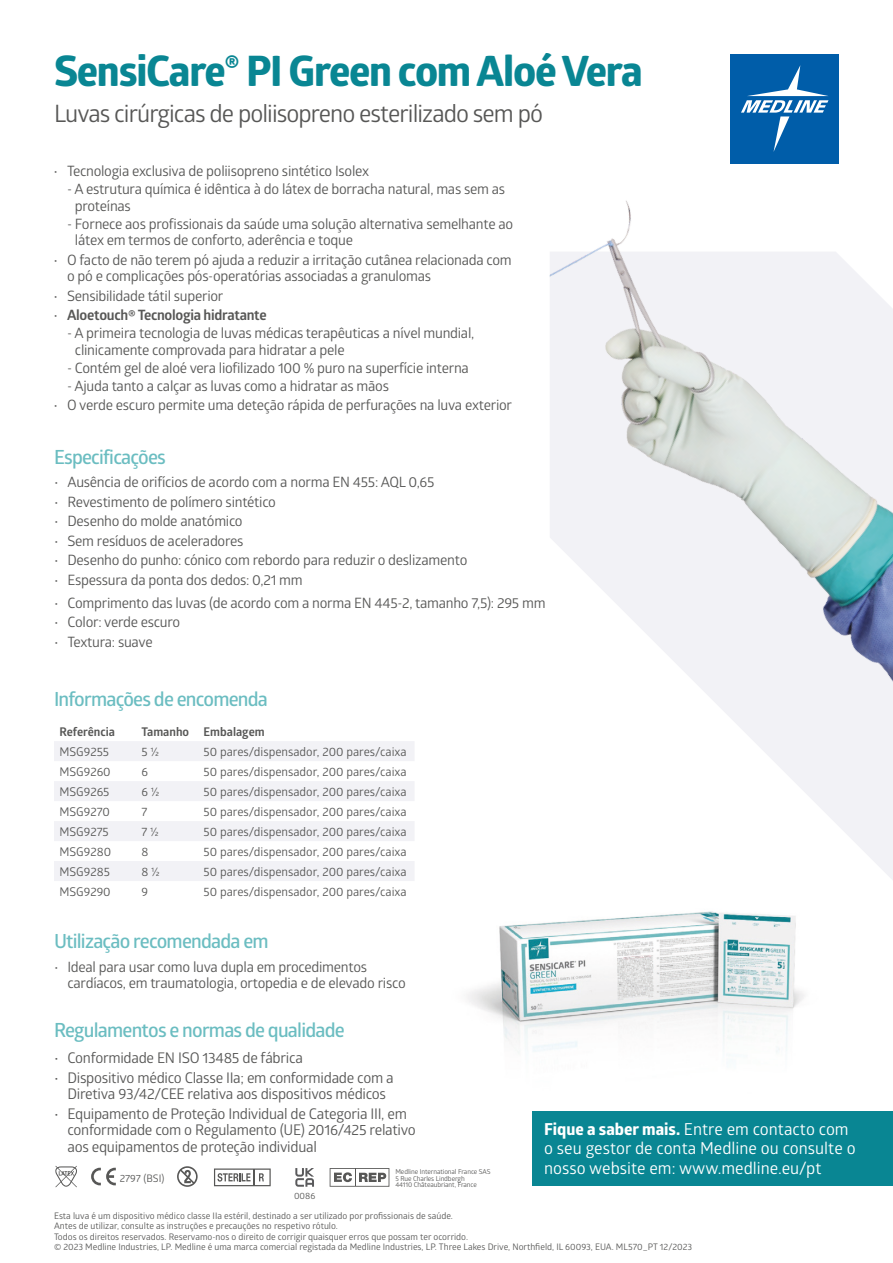
<style>
.page{position:relative;width:893px;height:1263px;background:#fff}
.page>*{position:absolute;margin:0;border:0;box-sizing:border-box;transform-origin:0 0}
.t1{font:700 42px "Globerx";letter-spacing:-.03em;color:#098693}
.t2{font:24px "Glober";letter-spacing:-.04em;color:#575756}
.t3{font:600 19.5px "Glober";letter-spacing:-.04em;color:#6bbdc1}
.t4{font:16.5px/19.5px "Glober";color:#fff}
.t5{font:14.7px/16.5px "Glober";letter-spacing:-.02em;color:#575756;text-align:center}
.t6{font:14.25px/16.5px "Glober";letter-spacing:-.02em;color:#575756}
.t7{font:700 14.25px "Glober";letter-spacing:-.02em;color:#575756}
.t8{font:12px "Glober";color:#575756}
.t9{font:700 12px "Glober";color:#575756}
.t10{font:10.35px "Glober";color:#575756}
.t11{font:9px/10.5px "Glober";color:#575756}
.t12{font:6.75px/6.8px "Glober";letter-spacing:-.01em;color:#575756}
.s1{font-weight:400}
.s2{font-family:"Globerx";font-weight:700}
</style>
<div class="page">
<div style="left:54px;top:741px;width:360px;height:20px;background:#f2f2f6"></div>
<svg style="left:54px;top:781px;width:360px;height:100px"></svg>
<svg style="left:791px;top:778px;width:102px;height:102px;fill:#f6f6f9"></svg>
<img style="left:550px;top:54px;width:343px;height:724px">
<img style="left:467px;top:911px;width:338px;height:142px">
<div style="left:533px;top:1111px;width:360px;height:74px;background:#098693"></div>
<svg style="left:177px;top:1166px;width:21px;height:21px"></svg>
<svg style="left:91px;top:1168px;width:25px;height:17px"></svg>
<svg style="left:214px;top:1168px;width:57px;height:18px"></svg>
<svg style="left:55px;top:1166px;width:22px;height:21px"></svg>
<svg style="left:295px;top:1168px;width:19px;height:19px"></svg>
<svg style="left:330px;top:1168px;width:59px;height:19px"></svg>
<h1 class="t1" style="left:54px;top:40px;width:590px">SensiCare<sup>®</sup> PI Green com Aloé Vera</h1>
<h2 class="t2" style="left:54px;top:97px;width:491px">Luvas cirúrgicas de poliisopreno esterilizado sem pó</h2>
<p class="t6" style="left:54px;top:162px;width:317px">• Tecnologia exclusiva de poliisopreno sintético Isolex</p>
<p class="t6" style="left:75px;top:180px;width:432px;text-indent:-8px">- A estrutura química é idêntica à do látex de borracha natural, mas sem as proteínas</p>
<p class="t6" style="left:75px;top:215px;width:440px;text-indent:-8px">- Fornece aos profissionais da saúde uma solução alternativa semelhante ao látex em termos de conforto, aderência e toque</p>
<p class="t6" style="left:67px;top:251px;width:446px;text-indent:-13px">• O facto de não terem pó ajuda a reduzir a irritação cutânea relacionada com o pó e complicações pós-operatórias associadas a granulomas</p>
<p class="t6" style="left:54px;top:287px;width:171px">• Sensibilidade tátil superior</p>
<p class="t7" style="left:54px;top:305px;width:215px"><span class="s1">•</span> Aloetouch® Tecnologia hidratante</p>
<p class="t6" style="left:75px;top:324px;width:401px;text-indent:-8px">- A primeira tecnologia de luvas médicas terapêuticas a nível mundial, clinicamente comprovada para hidratar a pele</p>
<p class="t6" style="left:67px;top:359px;width:403px">- Contém gel de aloé vera liofilizado 100 % puro na superfície interna</p>
<p class="t6" style="left:67px;top:377px;width:323px">- Ajuda tanto a calçar as luvas como a hidratar as mãos</p>
<p class="t6" style="left:54px;top:396px;width:460px">• O verde escuro permite uma deteção rápida de perfurações na luva exterior</p>
<h3 class="t3" style="left:54px;top:443px;width:114px">Especificações</h3>
<p class="t6" style="left:54px;top:473px;width:382px">• Ausência de orifícios de acordo com a norma EN 455: AQL 0,65</p>
<p class="t6" style="left:54px;top:493px;width:223px">• Revestimento de polímero sintético</p>
<p class="t6" style="left:54px;top:512px;width:190px">• Desenho do molde anatómico</p>
<p class="t6" style="left:54px;top:532px;width:191px">• Sem resíduos de aceleradores</p>
<p class="t6" style="left:54px;top:551px;width:415px">• Desenho do punho: cónico com rebordo para reduzir o deslizamento</p>
<p class="t6" style="left:54px;top:571px;width:250px">• Espessura da ponta dos dedos: 0,21 mm</p>
<p class="t6" style="left:54px;top:594px;width:493px">• Comprimento das luvas (de acordo com a norma EN 445-2, tamanho 7,5): 295 mm</p>
<p class="t6" style="left:54px;top:613px;width:128px">• Color: verde escuro</p>
<p class="t6" style="left:54px;top:633px;width:100px">• Textura: suave</p>
<h3 class="t3" style="left:54px;top:685px;width:215px">Informações de encomenda</h3>
<p class="t9" style="left:59px;top:723px;width:57px">Referência</p>
<p class="t9" style="left:141px;top:723px;width:125px">Tamanho Embalagem</p>
<p class="t8" style="left:59px;top:743px;width:51px">MSG9255</p>
<p class="t8" style="left:141px;top:743px;width:19px">5 ½</p>
<p class="t8" style="left:204px;top:743px;width:205px">50 pares/dispensador, 200 pares/caixa</p>
<p class="t8" style="left:59px;top:763px;width:53px">MSG9260</p>
<p class="t8" style="left:141px;top:763px;width:8px">6</p>
<p class="t8" style="left:204px;top:763px;width:205px">50 pares/dispensador, 200 pares/caixa</p>
<p class="t8" style="left:59px;top:783px;width:52px">MSG9265</p>
<p class="t8" style="left:141px;top:783px;width:19px">6 ½</p>
<p class="t8" style="left:204px;top:783px;width:205px">50 pares/dispensador, 200 pares/caixa</p>
<p class="t8" style="left:59px;top:803px;width:52px">MSG9270</p>
<p class="t8" style="left:141px;top:803px;width:7px">7</p>
<p class="t8" style="left:204px;top:803px;width:205px">50 pares/dispensador, 200 pares/caixa</p>
<p class="t8" style="left:59px;top:823px;width:51px">MSG9275</p>
<p class="t8" style="left:141px;top:823px;width:19px">7 ½</p>
<p class="t8" style="left:204px;top:823px;width:205px">50 pares/dispensador, 200 pares/caixa</p>
<p class="t8" style="left:59px;top:843px;width:53px">MSG9280</p>
<p class="t8" style="left:141px;top:843px;width:8px">8</p>
<p class="t8" style="left:204px;top:843px;width:205px">50 pares/dispensador, 200 pares/caixa</p>
<p class="t8" style="left:59px;top:863px;width:52px">MSG9285</p>
<p class="t8" style="left:141px;top:863px;width:20px">8 ½</p>
<p class="t8" style="left:204px;top:863px;width:205px">50 pares/dispensador, 200 pares/caixa</p>
<p class="t8" style="left:59px;top:883px;width:53px">MSG9290</p>
<p class="t8" style="left:141px;top:883px;width:8px">9</p>
<p class="t8" style="left:204px;top:883px;width:205px">50 pares/dispensador, 200 pares/caixa</p>
<h3 class="t3" style="left:54px;top:928px;width:216px">Utilização recomendada em</h3>
<p class="t6" style="left:67px;top:958px;width:340px;text-indent:-13px">• Ideal para usar como luva dupla em procedimentos cardíacos, em traumatologia, ortopedia e de elevado risco</p>
<h3 class="t3" style="left:54px;top:1016px;width:292px">Regulamentos e normas de qualidade</h3>
<p class="t5" style="left:54px;top:1049px;width:250px">• Conformidade EN ISO 13485 de fábrica</p>
<p class="t5" style="left:54px;top:1069px;width:341px">• Dispositivo médico Classe IIa; em conformidade com a<br>Diretiva 93/42/CEE relativa aos dispositivos médicos</p>
<p class="t5" style="left:68px;top:1105px;width:350px;text-align:left;text-indent:-13px">• Equipamento de Proteção Individual de Categoria III, em conformidade com o Regulamento (UE) 2016/425 relativo aos equipamentos de proteção individual</p>
<p class="t10" style="left:120px;top:1171px;width:46px">2797 (BSI)</p>
<p class="t12" style="left:395px;top:1168px;width:97px">Medline International France SAS<br>5 Rue Charles Lindbergh<br>44110 Châteaubriant, France</p>
<p class="t11" style="left:294px;top:1190px;width:23px">0086</p>
<p class="t4" style="left:544px;top:1118px;width:313px"><span class="s2">Fique a saber mais.</span> Entre em contacto com o seu gestor de conta Medline ou consulte o nosso website em: www.medline.eu/pt</p>
<p class="t11" style="left:54px;top:1210px;width:640px">Esta luva é um dispositivo médico classe IIa estéril, destinado a ser utilizado por profissionais de saúde.<br>Antes de utilizar, consulte as instruções e precauções no respetivo rótulo.<br>Todos os direitos reservados. Reservamo-nos o direito de corrigir quaisquer erros que possam ter ocorrido.<br>© 2023 Medline Industries, LP. Medline é uma marca comercial registada da Medline Industries, LP. Three Lakes Drive, Northfield, IL 60093, EUA. ML570_PT 12/2023</p>
</div>
